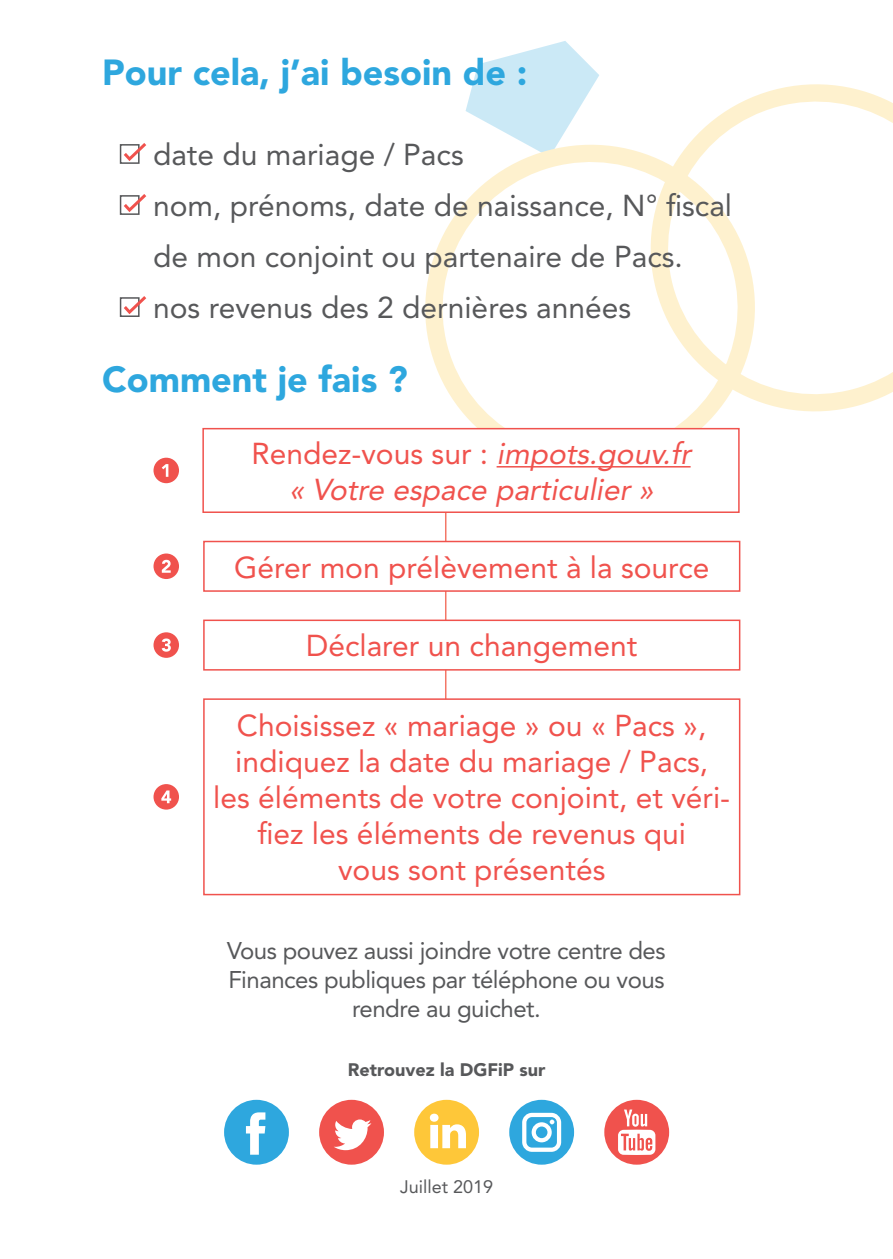
<style>
.page{position:relative;width:893px;height:1259px;background:#fff}
.page>*{position:absolute;margin:0;border:0;box-sizing:border-box;transform-origin:0 0}
.t1{font:900 36px "Avenir LT Std";color:#2ea7de}
.t2{font:30px/36px "Avenir LT Std";color:#f0524d;text-align:center}
.t3{font:30px/51px "Avenir LT Std";color:#57585a}
.t4{font:italic 30px/36px "Avenir LT Std";color:#f0524d;text-align:center}
.t5{font:24px/28.8px "Avenir LT Std";letter-spacing:-.02em;color:#57585a;text-align:center}
.t6{font:900 18px "Avenir LT Std";color:#57585a}
.t7{font:18px "Avenir LT Std";color:#57585a}
.s1{font-style:normal}
</style>
<div class="page">
<svg style="left:466px;top:41px;width:133px;height:86px"></svg>
<svg style="left:425px;top:127px;width:208px;height:300px"></svg>
<svg style="left:633px;top:84px;width:260px;height:343px"></svg>
<div style="left:120px;top:144px;width:20px;height:20px;border:2px solid #57585a"></div>
<svg style="left:121px;top:143px;width:26px;height:20px"></svg>
<div style="left:120px;top:195px;width:20px;height:20px;border:2px solid #57585a"></div>
<svg style="left:121px;top:194px;width:26px;height:20px"></svg>
<div style="left:120px;top:297px;width:20px;height:20px;border:2px solid #57585a"></div>
<svg style="left:121px;top:296px;width:26px;height:20px"></svg>
<svg style="left:224px;top:1099px;width:65px;height:65px"></svg>
<svg style="left:319px;top:1099px;width:65px;height:65px"></svg>
<svg style="left:414px;top:1099px;width:65px;height:65px"></svg>
<svg style="left:509px;top:1099px;width:65px;height:65px"></svg>
<svg style="left:604px;top:1099px;width:65px;height:65px"></svg>
<hr style="left:445px;top:477px;width:1px;height:406px;background:#f37767">
<svg style="left:203px;top:540px;width:538px;height:52px"></svg>
<div style="left:153px;top:553px;width:26px;height:26px;background:#f0524d;border-radius:50%"></div>
<svg style="left:162px;top:560px;width:9px;height:13px"></svg>
<svg style="left:202px;top:427px;width:538px;height:87px"></svg>
<div style="left:153px;top:458px;width:26px;height:25px;background:#f0524d;border-radius:50%"></div>
<svg style="left:162px;top:464px;width:6px;height:13px"></svg>
<svg style="left:203px;top:619px;width:538px;height:52px"></svg>
<div style="left:153px;top:632px;width:26px;height:26px;background:#f0524d;border-radius:50%"></div>
<svg style="left:162px;top:638px;width:9px;height:13px"></svg>
<svg style="left:203px;top:697px;width:538px;height:199px"></svg>
<div style="left:153px;top:784px;width:26px;height:25px;background:#f0524d;border-radius:50%"></div>
<svg style="left:161px;top:790px;width:10px;height:13px"></svg>
<p class="t1" style="left:102px;top:51px;width:427px">Pour cela, j’ai besoin de :</p>
<p class="t3" style="left:153px;top:129px;width:580px">date du mariage / Pacs<br>nom, prénoms, date de naissance, N° fiscal de mon conjoint ou partenaire de Pacs. nos revenus des 2 dernières années</p>
<p class="t1" style="left:102px;top:357px;width:307px">Comment je fais ?</p>
<p class="t4" style="left:251px;top:435px;width:447px"><span class="s1">Rendez-vous sur :</span> impots.gouv.fr « Votre espace particulier »</p>
<p class="t2" style="left:234px;top:549px;width:477px">Gérer mon prélèvement à la source</p>
<p class="t2" style="left:306px;top:628px;width:333px">Déclarer un changement</p>
<p class="t2" style="left:213px;top:708px;width:518px">Choisissez « mariage » ou « Pacs », indiquez la date du mariage / Pacs, les éléments de votre conjoint, et véri&shy;fiez les éléments de revenus qui<br>vous sont présentés</p>
<p class="t5" style="left:227px;top:936px;width:440px">Vous pouvez aussi joindre votre centre des<br>Finances publiques par téléphone ou vous rendre au guichet.</p>
<p class="t6" style="left:348px;top:1059px;width:199px">Retrouvez la DGFiP sur</p>
<p class="t7" style="left:400px;top:1176px;width:95px">Juillet 2019</p>
</div>
